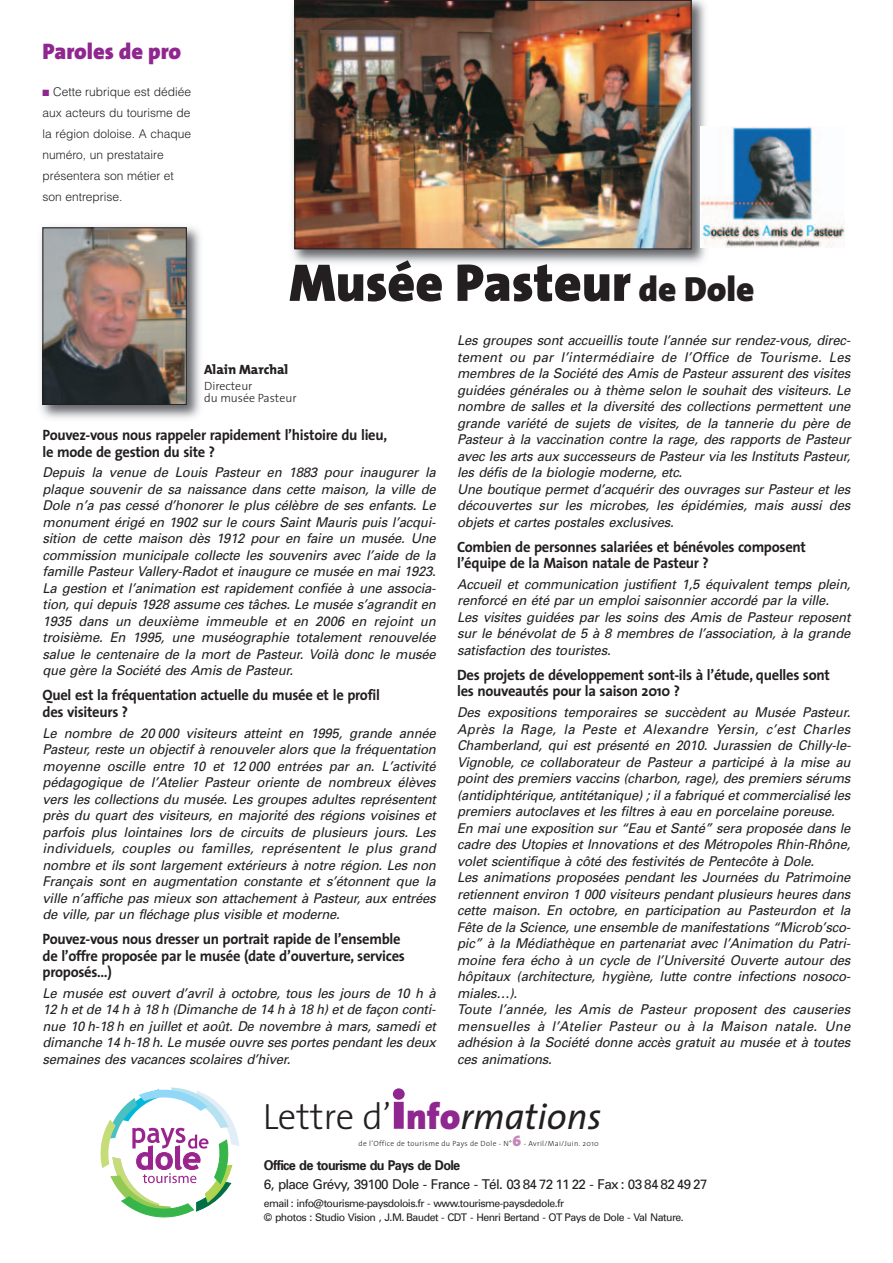
<style>
.page{position:relative;width:893px;height:1263px;background:#fff}
.page>*{position:absolute;margin:0;border:0;box-sizing:border-box;transform-origin:0 0}
.t1{font:900 53.55px "The Sans";color:#231f20}
.t2{font:300 36.75px "The Sans";color:#231f20}
.t3{font:900 22.5px "The Sans";color:#90268f}
.t4{font:700 15px/16.5px "The Sans";letter-spacing:-.02em;color:#231f20}
.t5{font:italic 13.5px/16.5px "Univers";letter-spacing:-.015em;color:#231f20;text-align:justify}
.t6{font:13.5px "Univers";letter-spacing:-.05em;color:#231f20}
.t7{font:700 13.5px "Univers";letter-spacing:-.05em;color:#231f20;scale:.94 1}
.t8{font:800 13.5px "The Mix";color:#231f20}
.t9{font:300 12px/21px "Helvetica";color:#231f20}
.t10{font:300 12px/12px "The Sans";color:#231f20}
.t11{font:10.5px/13.5px "Univers";letter-spacing:-.05em;color:#231f20}
.t12{font:300 7.5px "The Sans";letter-spacing:.045em;color:#231f20}
.s1{color:#90268f}
.s2{font-size:35.1px}
.s3{font-weight:900;font-size:54.3px;color:#90268f}
.s4{font-weight:900;color:#90268f}
.s5{font-weight:400;font-style:italic}
.s6{font-family:"The Mix";font-weight:900;font-size:15px;color:#c786ba}
</style>
<div class="page">
<img style="left:292px;top:0;width:414px;height:264px">
<img style="left:296px;top:2px;width:393px;height:245px">
<div style="left:294px;top:0;width:397px;height:249px;border:1px solid #231f20"></div>
<svg style="left:101px;top:1087px;width:138px;height:131px"></svg>
<img style="left:40px;top:226px;width:160px;height:193px">
<img style="left:45px;top:229px;width:140px;height:174px">
<div style="left:43px;top:227px;width:144px;height:178px;border:1px solid #231f20"></div>
<img style="left:700px;top:126px;width:145px;height:121px">
<h3 class="t3" style="left:43px;top:43px;width:140px">Paroles de pro</h3>
<p class="t9" style="left:43px;top:82px;width:150px"><span class="s1">■</span> Cette rubrique est dédiée aux acteurs du tourisme de la région doloise. A chaque numéro, un prestataire présentera son métier et son entreprise.</p>
<h1 class="t1" style="left:289px;top:262px;width:467px">Musée Pasteur <span class="s2">de Dole</span></h1>
<p class="t8" style="left:204px;top:364px;width:86px">Alain Marchal</p>
<p class="t10" style="left:204px;top:381px;width:94px">Directeur<br>du musée Pasteur</p>
<p class="t4" style="left:43px;top:428px;width:346px">Pouvez-vous nous rappeler rapidement l’histoire du lieu, le mode de gestion du site ?</p>
<p class="t5" style="left:43px;top:465px;width:397px">Depuis la venue de Louis Pasteur en 1883 pour inaugurer la plaque souvenir de sa naissance dans cette maison, la ville de Dole n’a pas cessé d’honorer le plus célèbre de ses enfants. Le monument érigé en 1902 sur le cours Saint Mauris puis l’acqui&shy;sition de cette maison dès 1912 pour en faire un musée. Une commission municipale collecte les souvenirs avec l’aide de la famille Pasteur Vallery-Radot et inaugure ce musée en mai 1923.<br>La gestion et l’animation est rapidement confiée à une associa&shy;tion, qui depuis 1928 assume ces tâches. Le musée s’agrandit en 1935 dans un deuxième immeuble et en 2006 en rejoint un troisième. En 1995, une muséographie totalement renouvelée salue le centenaire de la mort de Pasteur. Voilà donc le musée que gère la Société des Amis de Pasteur.</p>
<p class="t4" style="left:43px;top:688px;width:339px">Quel est la fréquentation actuelle du musée et le profil des visiteurs ?</p>
<p class="t5" style="left:43px;top:726px;width:397px">Le nombre de 20 000 visiteurs atteint en 1995, grande année Pasteur, reste un objectif à renouveler alors que la fréquentation moyenne oscille entre 10 et 12 000 entrées par an. L’activité pédagogique de l’Atelier Pasteur oriente de nombreux élèves vers les collections du musée. Les groupes adultes représentent près du quart des visiteurs, en majorité des régions voisines et parfois plus lointaines lors de circuits de plusieurs jours. Les individuels, couples ou familles, représentent le plus grand nombre et ils sont largement extérieurs à notre région. Les non Français sont en augmentation constante et s’étonnent que la ville n’affiche pas mieux son attachement à Pasteur, aux entrées de ville, par un fléchage plus visible et moderne.</p>
<p class="t4" style="left:43px;top:932px;width:364px">Pouvez-vous nous dresser un portrait rapide de l’ensemble de l’offre proposée par le musée (date d’ouverture, services proposés…)</p>
<p class="t5" style="left:43px;top:986px;width:397px">Le musée est ouvert d’avril à octobre, tous les jours de 10 h à 12 h et de 14 h à 18 h (Dimanche de 14 h à 18 h) et de façon conti&shy;nue 10 h-18 h en juillet et août. De novembre à mars, samedi et dimanche 14 h-18 h. Le musée ouvre ses portes pendant les deux semaines des vacances scolaires d’hiver.</p>
<p class="t5" style="left:457px;top:333px;width:397px;text-align:left">Les groupes sont accueillis toute l’année sur rendez-vous, direc&shy;tement ou par l’intermédiaire de l’Office de Tourisme. Les membres de la Société des Amis de Pasteur assurent des visites guidées générales ou à thème selon le souhait des visiteurs. Le nombre de salles et la diversité des collections permettent une grande variété de sujets de visites, de la tannerie du père de Pasteur à la vaccination contre la rage, des rapports de Pasteur avec les arts aux successeurs de Pasteur via les Instituts Pasteur, les défis de la biologie moderne, etc.<br>Une boutique permet d’acquérir des ouvrages sur Pasteur et les découvertes sur les microbes, les épidémies, mais aussi des objets et cartes postales exclusives.</p>
<p class="t4" style="left:457px;top:540px;width:350px">Combien de personnes salariées et bénévoles composent l’équipe de la Maison natale de Pasteur ?</p>
<p class="t5" style="left:457px;top:577px;width:397px;text-align:left">Accueil et communication justifient 1,5 équivalent temps plein, renforcé en été par un emploi saisonnier accordé par la ville.<br>Les visites guidées par les soins des Amis de Pasteur reposent sur le bénévolat de 5 à 8 membres de l’association, à la grande satisfaction des touristes.</p>
<p class="t4" style="left:457px;top:668px;width:374px">Des projets de développement sont-ils à l’étude, quelles sont les nouveautés pour la saison 2010 ?</p>
<p class="t5" style="left:457px;top:705px;width:397px;text-align:left">Des expositions temporaires se succèdent au Musée Pasteur.<br>Après la Rage, la Peste et Alexandre Yersin, c’est Charles Chamberland, qui est présenté en 2010. Jurassien de Chilly-le-Vignoble, ce collaborateur de Pasteur a participé à la mise au point des premiers vaccins (charbon, rage), des premiers sérums (antidiphtérique, antitétanique) ; il a fabriqué et commercialisé les premiers autoclaves et les filtres à eau en porcelaine poreuse.<br>En mai une exposition sur “Eau et Santé” sera proposée dans le cadre des Utopies et Innovations et des Métropoles Rhin-Rhône, volet scientifique à côté des festivités de Pentecôte à Dole.<br>Les animations proposées pendant les Journées du Patrimoine retiennent environ 1 000 visiteurs pendant plusieurs heures dans cette maison. En octobre, en participation au Pasteurdon et la Fête de la Science, une ensemble de manifestations “Microb’sco&shy;pic” à la Médiathèque en partenariat avec l’Animation du Patri&shy;moine fera écho à un cycle de l’Université Ouverte autour des hôpitaux (architecture, hygiène, lutte contre infections nosoco&shy;miales…).<br>Toute l’année, les Amis de Pasteur proposent des causeries mensuelles à l’Atelier Pasteur ou à la Maison natale. Une adhésion à la Société donne accès gratuit au musée et à toutes ces animations.</p>
<h2 class="t2" style="left:263px;top:1102px;width:340px">Lettre d’<span class="s3">i</span><span class="s4">nfo</span><span class="s5">rmations</span></h2>
<p class="t12" style="left:358px;top:1141px;width:242px">de l’Office de tourisme du Pays de Dole - N°<span class="s6">6</span> - Avril/Mai/Juin. 2010</p>
<p class="t7" style="left:264px;top:1160px;width:210px">Office de tourisme du Pays de Dole</p>
<p class="t6" style="left:264px;top:1180px;width:445px">6, place Grévy, 39100 Dole - France - Tél. 03 84 72 11 22 - Fax : 03 84 82 49 27</p>
<p class="t11" style="left:264px;top:1198px;width:421px">email : info@tourisme-paysdolois.fr - www.tourisme-paysdedole.fr<br>© photos : Studio Vision , J.M. Baudet - CDT - Henri Bertand - OT Pays de Dole - Val Nature.</p>
</div>
